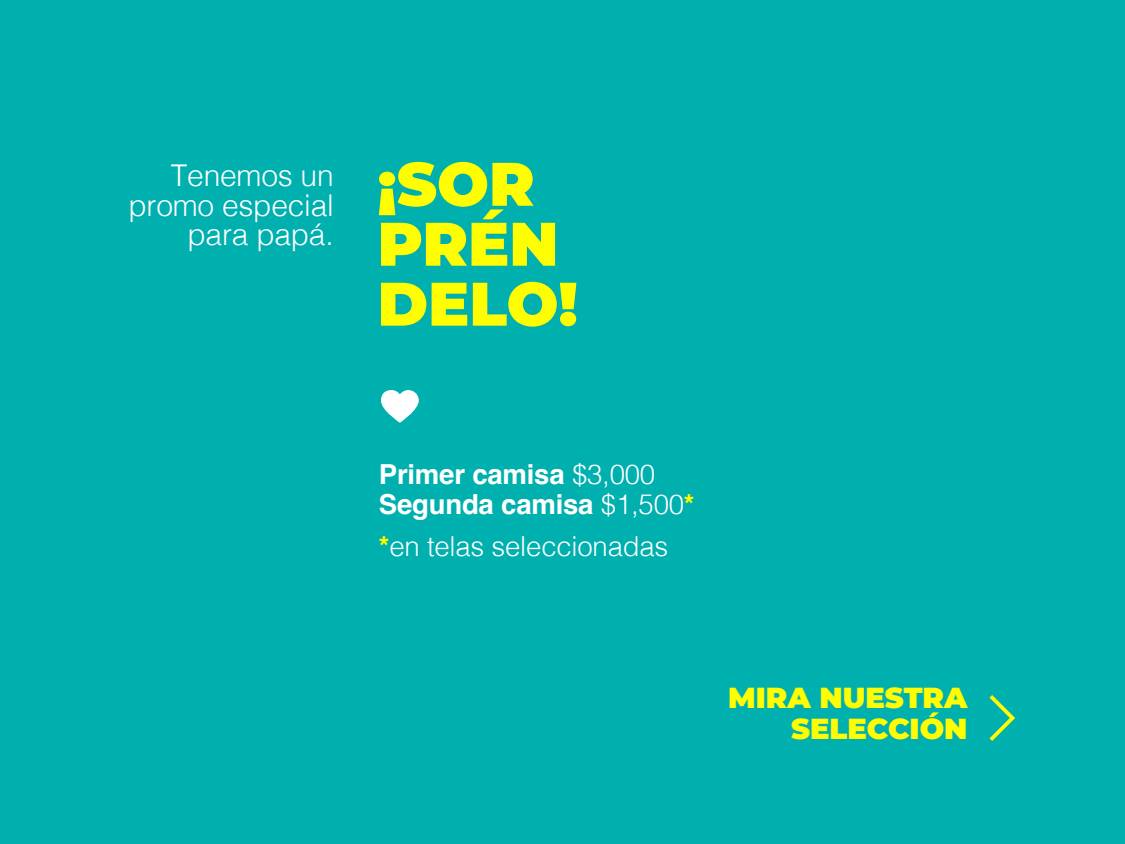
<style>
.page{position:relative;width:1125px;height:844px;background:#00b0af}
.page>*{position:absolute;margin:0;border:0;box-sizing:border-box;transform-origin:0 0}
.t1{font:900 61.28px/59.9px "Montserrat";color:#fffe00}
.t2{font:300 30px/29.3px "Helvetica";letter-spacing:-.01em;color:#fff;text-align:right}
.t3{font:900 28.95px/31.5px "Montserrat";color:#fffe00;text-align:right}
.t4{font:700 27.6px/30.4px "Helvetica";letter-spacing:-.01em;color:#fff}
.t5{font:300 27.6px "Helvetica";letter-spacing:-.01em;color:#fff}
.s1{font-weight:300}
.s2{color:#ff0}
.s3{font-weight:700;color:#ff0}
</style>
<div class="page">
<svg style="left:989px;top:695px;width:26px;height:46px"></svg>
<svg style="left:381px;top:390px;width:38px;height:33px"></svg>
<p class="t2" style="left:129px;top:159px;width:207px">Tenemos un promo especial para papá.</p>
<h1 class="t1" style="left:377px;top:150px;width:202px">¡SOR<br>PRÉN<br>DELO!</h1>
<p class="t4" style="left:379px;top:462px;width:317px">Primer camisa <span class="s1">$3,000<br></span>Segunda camisa <span class="s1">$1,500</span><span class="s2">*</span></p>
<p class="t5" style="left:379px;top:523px;width:291px"><span class="s3">*</span>en telas seleccionadas</p>
<p class="t3" style="left:728px;top:680px;width:241px">MIRA NUESTRA<br>SELECCIÓN</p>
</div>
